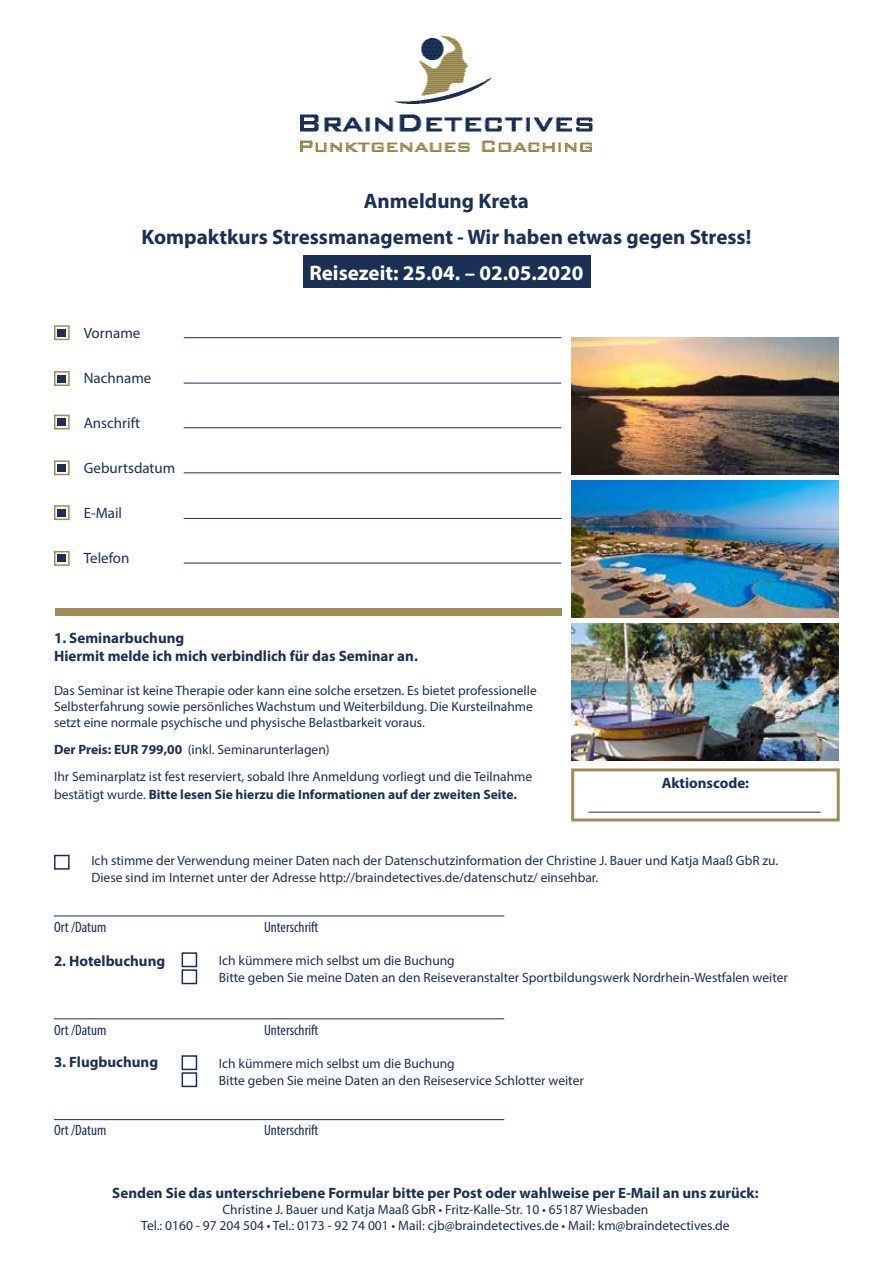
<style>
.page{position:relative;width:893px;height:1263px;background:#fff}
.page>*{position:absolute;margin:0;border:0;box-sizing:border-box;transform-origin:0 0}
.t1{font:700 21px/36px "Myriad Pro";color:#1a3054;text-align:center}
.t2{font:700 21px "Myriad Pro";color:#fff}
.t3{font:700 15px/18px "Myriad Pro";color:#1a3054}
.t4{font:condensed 15px "Myriad Pro";color:#1a3054}
.t5{font:15px "Myriad Pro";color:#1a3054}
.t6{font:13.5px/16.2px "Myriad Pro";color:#1a3054}
.t7{font:700 13.5px "Myriad Pro";color:#1a3054}
.s1{font-weight:700}
.s2{font-weight:400}
</style>
<div class="page">
<img style="left:572px;top:624px;width:266px;height:136px">
<img style="left:572px;top:338px;width:266px;height:136px">
<div style="left:303px;top:255px;width:287px;height:33px;background:#1a3054"></div>
<div style="left:55px;top:608px;width:506px;height:8px;background:#9f8c56"></div>
<hr style="left:184px;top:472px;width:377px;height:1px;background:#1a3054">
<hr style="left:184px;top:518px;width:377px;height:1px;background:#1a3054">
<hr style="left:184px;top:563px;width:377px;height:1px;background:#1a3054">
<hr style="left:184px;top:427px;width:377px;height:1px;background:#1a3054">
<hr style="left:184px;top:383px;width:377px;height:1px;background:#1a3054">
<hr style="left:184px;top:337px;width:377px;height:1px;background:#1a3054">
<div style="left:58px;top:554px;width:8px;height:8px;background:#1a3054"></div>
<div style="left:54px;top:551px;width:16px;height:15px;border:2px solid #9f8c56"></div>
<div style="left:58px;top:509px;width:8px;height:7px;background:#1a3054"></div>
<div style="left:54px;top:505px;width:16px;height:15px;border:2px solid #9f8c56"></div>
<div style="left:58px;top:464px;width:8px;height:8px;background:#1a3054"></div>
<div style="left:54px;top:460px;width:16px;height:15px;border:2px solid #9f8c56"></div>
<div style="left:58px;top:418px;width:8px;height:8px;background:#1a3054"></div>
<div style="left:54px;top:415px;width:16px;height:14px;border:2px solid #9f8c56"></div>
<div style="left:58px;top:375px;width:8px;height:7px;background:#1a3054"></div>
<div style="left:54px;top:371px;width:16px;height:15px;border:2px solid #9f8c56"></div>
<div style="left:58px;top:329px;width:8px;height:8px;background:#1a3054"></div>
<div style="left:54px;top:325px;width:16px;height:15px;border:2px solid #9f8c56"></div>
<img style="left:572px;top:480px;width:267px;height:137px">
<div style="left:54px;top:855px;width:16px;height:15px;border:2px solid #1a3054"></div>
<hr style="left:54px;top:915px;width:450px;height:1px;background:#1a3054">
<div style="left:182px;top:952px;width:15px;height:15px;border:2px solid #1a3054"></div>
<hr style="left:54px;top:1018px;width:450px;height:1px;background:#1a3054">
<div style="left:182px;top:969px;width:15px;height:15px;border:2px solid #1a3054"></div>
<div style="left:182px;top:1055px;width:15px;height:15px;border:2px solid #1a3054"></div>
<hr style="left:54px;top:1119px;width:450px;height:1px;background:#1a3054">
<div style="left:182px;top:1072px;width:15px;height:15px;border:2px solid #1a3054"></div>
<div style="left:571px;top:768px;width:269px;height:53px;border:3px solid #9f8c56"></div>
<hr style="left:588px;top:812px;width:233px;height:1px;background:#1a3054">
<img style="left:301px;top:36px;width:292px;height:116px">
<h1 class="t1" style="left:142px;top:182px;width:611px">Anmeldung Kreta<br>Kompaktkurs Stressmanagement - Wir haben etwas gegen Stress!</h1>
<h1 class="t2" style="left:309px;top:259px;width:276px">Reisezeit: 25.04. – 02.05.2020</h1>
<p class="t5" style="left:84px;top:323px;width:58px">Vorname</p>
<p class="t5" style="left:84px;top:368px;width:69px">Nachname</p>
<p class="t5" style="left:84px;top:413px;width:58px">Anschrift</p>
<p class="t5" style="left:84px;top:458px;width:93px">Geburtsdatum</p>
<p class="t5" style="left:84px;top:503px;width:40px">E-Mail</p>
<p class="t5" style="left:84px;top:548px;width:47px">Telefon</p>
<p class="t3" style="left:54px;top:628px;width:365px">1. Seminarbuchung<br>Hiermit melde ich mich verbindlich für das Seminar an.</p>
<p class="t6" style="left:54px;top:682px;width:484px">Das Seminar ist keine Therapie oder kann eine solche ersetzen. Es bietet professionelle<br>Selbsterfahrung sowie persönliches Wachstum und Weiterbildung. Die Kursteilnahme setzt eine normale psychische und physische Belastbarkeit voraus.</p>
<p class="t6" style="left:54px;top:736px;width:480px;line-height:27px"><span class="s1">Der Preis: EUR 799,00</span> (inkl. Seminarunterlagen)<br>Ihr Seminarplatz ist fest reserviert, sobald Ihre Anmeldung vorliegt und die Teilnahme</p>
<p class="t7" style="left:54px;top:786px;width:464px"><span class="s2">bestätigt wurde.</span> Bitte lesen Sie hierzu die Informationen auf der zweiten Seite.</p>
<p class="t3" style="left:662px;top:773px;width:89px">Aktionscode:</p>
<p class="t6" style="left:91px;top:852px;width:688px">Ich stimme der Verwendung meiner Daten nach der Datenschutzinformation der Christine J. Bauer und Katja Maaß GbR zu.<br>Diese sind im Internet unter der Adresse http://braindetectives.de/datenschutz/ einsehbar.</p>
<p class="t4" style="left:54px;top:918px;width:54px">Ort /Datum</p>
<p class="t4" style="left:264px;top:918px;width:56px">Unterschrift</p>
<p class="t6" style="left:219px;top:952px;width:237px">Ich kümmere mich selbst um die Buchung</p>
<p class="t3" style="left:54px;top:951px;width:113px">2. Hotelbuchung</p>
<p class="t6" style="left:219px;top:969px;width:570px">Bitte geben Sie meine Daten an den Reiseveranstalter Sportbildungswerk Nordrhein-Westfalen weiter</p>
<p class="t4" style="left:54px;top:1020px;width:54px">Ort /Datum</p>
<p class="t4" style="left:264px;top:1020px;width:56px">Unterschrift</p>
<p class="t3" style="left:54px;top:1052px;width:106px">3. Flugbuchung</p>
<p class="t6" style="left:219px;top:1055px;width:237px">Ich kümmere mich selbst um die Buchung</p>
<p class="t6" style="left:219px;top:1072px;width:366px">Bitte geben Sie meine Daten an den Reiseservice Schlotter weiter</p>
<p class="t4" style="left:54px;top:1121px;width:54px">Ort /Datum</p>
<p class="t4" style="left:264px;top:1121px;width:56px">Unterschrift</p>
<p class="t3" style="left:112px;top:1183px;width:648px">Senden Sie das unterschriebene Formular bitte per Post oder wahlweise per E-Mail an uns zurück:</p>
<p class="t6" style="left:141px;top:1201px;width:590px;text-align:center">Christine J. Bauer und Katja Maaß GbR • Fritz-Kalle-Str. 10 • 65187 Wiesbaden<br>Tel.: 0160 - 97 204 504 • Tel.: 0173 - 92 74 001 • Mail: cjb@braindetectives.de • Mail: km@braindetectives.de</p>
</div>
